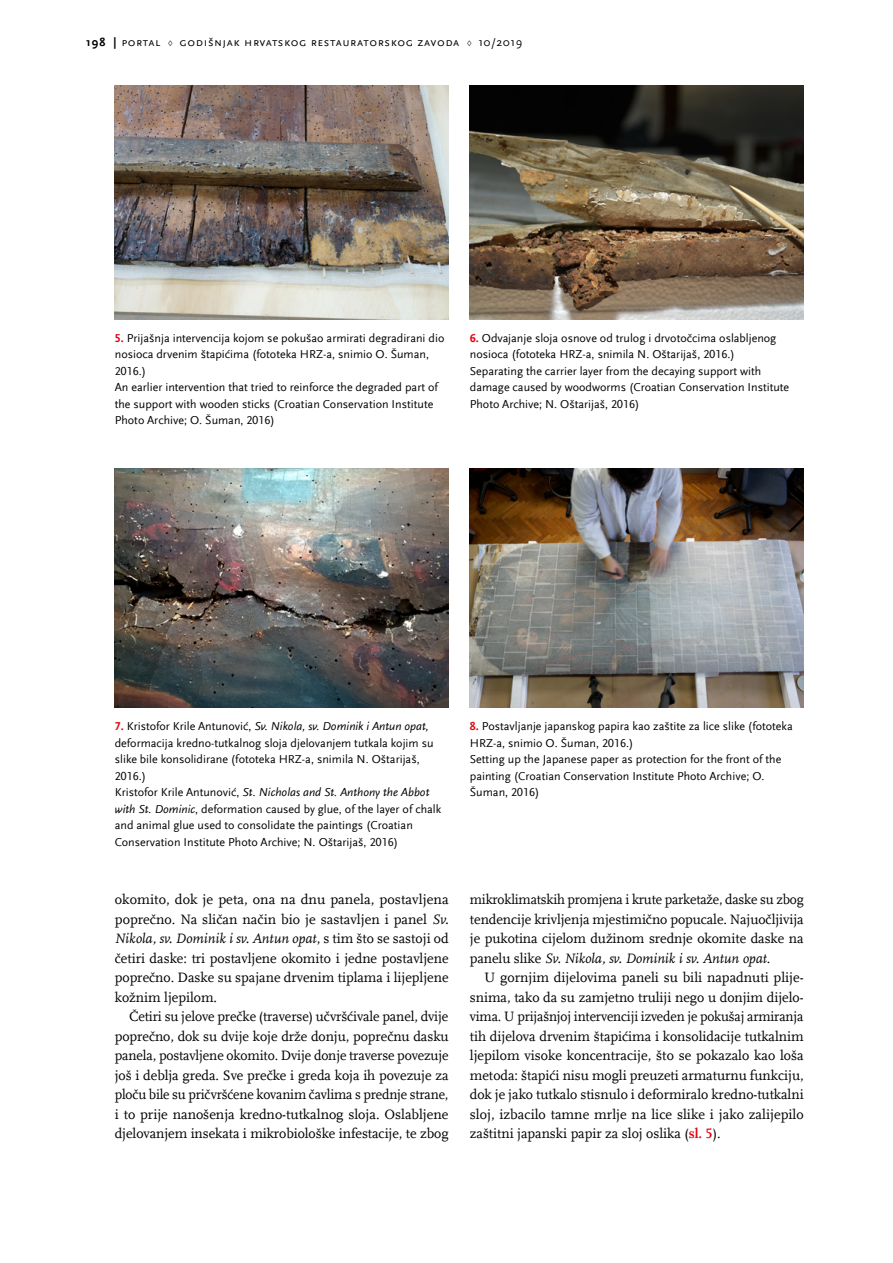
<style>
.page{position:relative;width:893px;height:1263px;background:#fff}
.page>*{position:absolute;margin:0;border:0;box-sizing:border-box;transform-origin:0 0}
.t1{font:14.25px/19.5px "Scala Offc Pro";color:#000;text-align:justify}
.t2{font:12px/16.5px "Scala Sans Offc Pro";color:#000}
.t3{font:12px "Scala Sans Sc Offc Pro";letter-spacing:.05em;color:#000}
.s1{font-weight:700}
.s2{font-weight:700;color:#e30613}
.s3{font-style:italic}
</style>
<div class="page">
<img style="left:115px;top:85px;width:334px;height:234px">
<img style="left:470px;top:85px;width:334px;height:234px">
<img style="left:115px;top:468px;width:334px;height:240px">
<img style="left:470px;top:468px;width:334px;height:240px">
<p class="t3" style="left:86px;top:35px;width:438px"><span class="s1">198 |</span> portal ♢ godišnjak hrvatskog restauratorskog zavoda ♢ 10/2019</p>
<p class="t2" style="left:115px;top:330px;width:331px"><span class="s2">5.</span> Prijašnja intervencija kojom se pokušao armirati degradirani dio nosioca drvenim štapićima (fototeka HRZ-a, snimio O. Šuman, 2016.)<br>An earlier intervention that tried to reinforce the degraded part of the support with wooden sticks (Croatian Conservation Institute Photo Archive; O. Šuman, 2016)</p>
<p class="t2" style="left:470px;top:330px;width:321px"><span class="s2">6.</span> Odvajanje sloja osnove od trulog i drvotočcima oslabljenog nosioca (fototeka HRZ-a, snimila N. Oštarijaš, 2016.)<br>Separating the carrier layer from the decaying support with damage caused by woodworms (Croatian Conservation Institute Photo Archive; N. Oštarijaš, 2016)</p>
<p class="t2" style="left:115px;top:718px;width:328px"><span class="s2">7.</span> Kristofor Krile Antunović, <span class="s3">Sv. Nikola, sv. Dominik i Antun opat, </span>deformacija kredno-tutkalnog sloja djelovanjem tutkala kojim su slike bile konsolidirane (fototeka HRZ-a, snimila N. Oštarijaš, 2016.)<br>Kristofor Krile Antunović, <span class="s3">St. Nicholas and St. Anthony the Abbot with St. Dominic</span>, deformation caused by glue, of the layer of chalk and animal glue used to consolidate the paintings (Croatian Conservation Institute Photo Archive; N. Oštarijaš, 2016)</p>
<p class="t2" style="left:470px;top:718px;width:324px"><span class="s2">8.</span> Postavljanje japanskog papira kao zaštite za lice slike (fototeka HRZ-a, snimio O. Šuman, 2016.)<br>Setting up the Japanese paper as protection for the front of the painting (Croatian Conservation Institute Photo Archive; O.<br>Šuman, 2016)</p>
<p class="t1" style="left:115px;top:890px;width:335px">okomito, dok je peta, ona na dnu panela, postavljena poprečno. Na sličan način bio je sastavljen i panel <span class="s3">Sv.<br>Nikola, sv. Dominik i sv. Antun opat</span>, s tim što se sastoji od četiri daske: tri postavljene okomito i jedne postavljene poprečno. Daske su spajane drvenim tiplama i lijepljene kožnim ljepilom.</p>
<p class="t1" style="left:115px;top:1007px;width:335px;text-indent:14px">Četiri su jelove prečke (traverse) učvršćivale panel, dvije poprečno, dok su dvije koje drže donju, poprečnu dasku panela, postavljene okomito. Dvije donje traverse povezuje još i deblja greda. Sve prečke i greda koja ih povezuje za ploču bile su pričvršćene kovanim čavlima s prednje strane, i to prije nanošenja kredno-tutkalnog sloja. Oslabljene djelovanjem insekata i mikrobiološke infestacije, te zbog</p>
<p class="t1" style="left:470px;top:890px;width:335px">mikroklimatskih promjena i krute parketaže, daske su zbog tendencije krivljenja mjestimično popucale. Najuočljivija je pukotina cijelom dužinom srednje okomite daske na panelu slike <span class="s3">Sv. Nikola, sv. Dominik i sv. Antun opat</span>.</p>
<p class="t1" style="left:470px;top:968px;width:335px;text-indent:14px">U gornjim dijelovima paneli su bili napadnuti plije&shy;snima, tako da su zamjetno truliji nego u donjim dijelo&shy;vima. U prijašnjoj intervenciji izveden je pokušaj armiranja tih dijelova drvenim štapićima i konsolidacije tutkalnim ljepilom visoke koncentracije, što se pokazalo kao loša metoda: štapići nisu mogli preuzeti armaturnu funkciju, dok je jako tutkalo stisnulo i deformiralo kredno-tutkalni sloj, izbacilo tamne mrlje na lice slike i jako zalijepilo zaštitni japanski papir za sloj oslika (<span class="s2">sl. 5</span>).</p>
</div>
